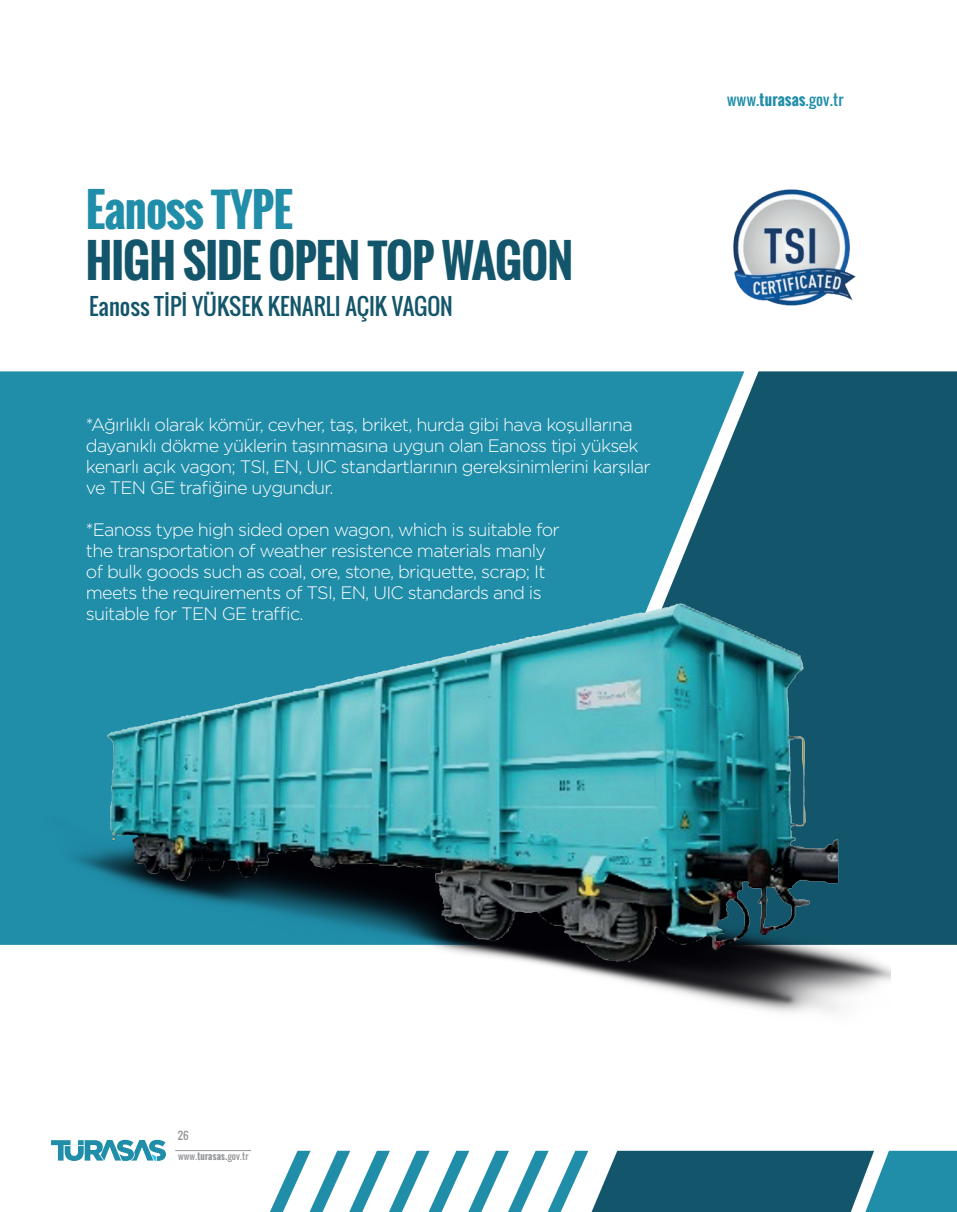
<style>
.page{position:relative;width:957px;height:1212px;background:#fff}
.page>*{position:absolute;margin:0;border:0;box-sizing:border-box;transform-origin:0 0}
.t1{font:700 45px "Oswald";letter-spacing:-.02em;color:#13556a}
.t2{font:700 45px "Oswald";letter-spacing:-.02em;color:#208da9}
.t3{font:22.5px "Oswald";color:#13556a}
.t4{font:300 18px/21px "Gotham";letter-spacing:-.04em;color:#fff}
.t5{font:15px "Oswald";letter-spacing:.02em;color:#208da9}
.t6{font:10.5px "Oswald";color:#939598}
.t7{font:9px "Oswald";letter-spacing:.02em;color:#939598}
.s1{font-weight:700}
</style>
<div class="page">
<svg style="left:51px;top:1140px;width:115px;height:21px"></svg>
<hr style="left:175px;top:1150px;width:76px;height:1px;background:#939598">
<div style="left:0;top:371px;width:524px;height:574px;background:#208da9"></div>
<svg style="left:524px;top:371px;width:433px;height:574px;background:#1d6b82"></svg>
<svg style="left:270px;top:1150px;width:687px;height:62px"></svg>
<img style="left:1px;top:590px;width:889px;height:423px">
<img style="left:733px;top:189px;width:123px;height:117px">
<h1 class="t2" style="left:86px;top:176px;width:208px">Eanoss TYPE</h1>
<h1 class="t1" style="left:86px;top:227px;width:489px">HIGH SIDE OPEN TOP WAGON</h1>
<p class="t3" style="left:89px;top:289px;width:365px">Eanoss TİPİ YÜKSEK KENARLI AÇIK VAGON</p>
<p class="t4" style="left:86px;top:413px;width:566px">*Ağırlıklı olarak kömür, cevher, taş, briket, hurda gibi hava koşullarına dayanıklı dökme yüklerin taşınmasına uygun olan Eanoss tipi yüksek kenarlı açık vagon; TSI, EN, UIC standartlarının gereksinimlerini karşılar ve TEN GE trafiğine uygundur.</p>
<p class="t4" style="left:86px;top:519px;width:475px">*Eanoss type high sided open wagon, which is suitable for the transportation of weather resistence materials manly of bulk goods such as coal, ore, stone, briquette, scrap; It meets the requirements of TSI, EN, UIC standards and is suitable for TEN GE traffic.</p>
<p class="t5" style="left:727px;top:88px;width:118px">www.<span class="s1">turasas</span>.gov.tr</p>
<p class="t6" style="left:178px;top:1128px;width:12px">26</p>
<p class="t7" style="left:178px;top:1150px;width:72px">www.<span class="s1">turasas.</span>gov.tr</p>
</div>
